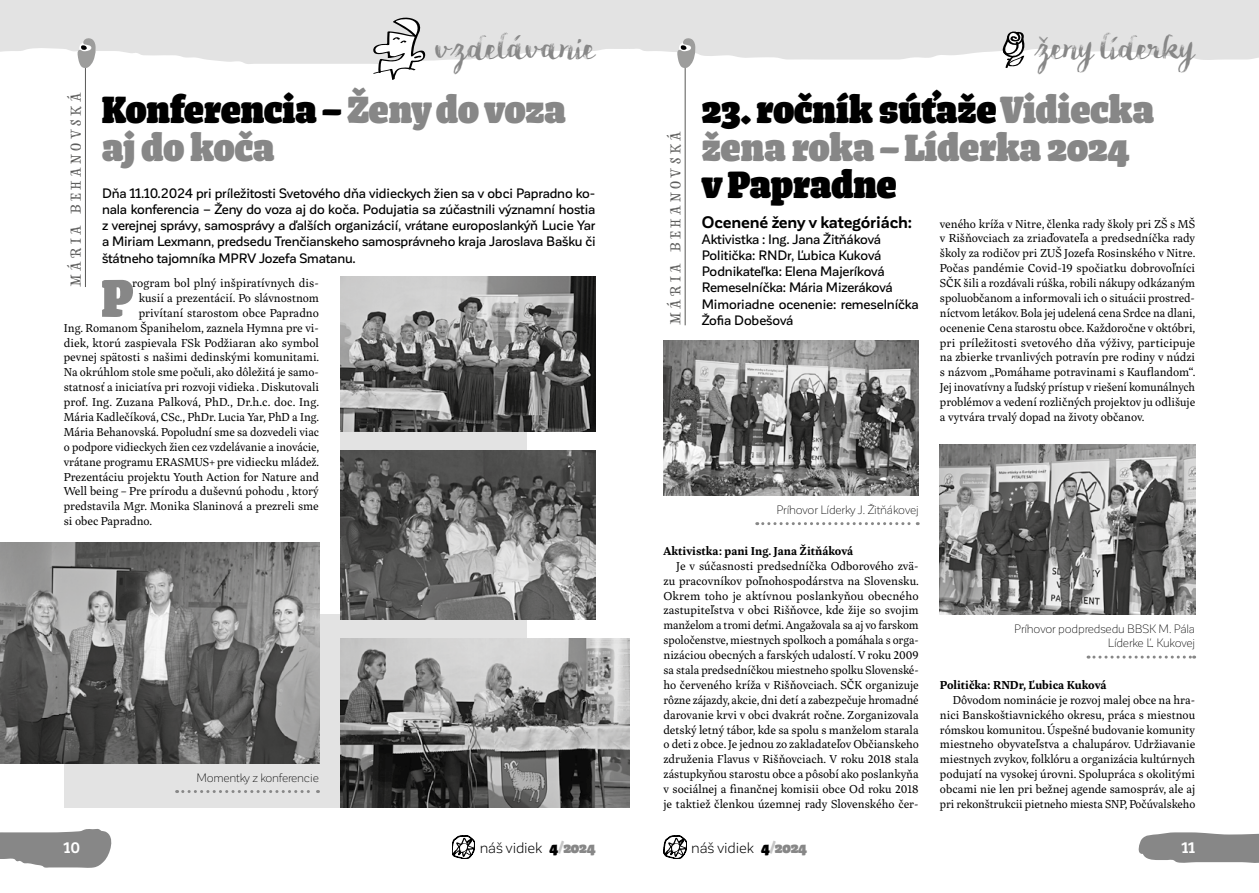
<style>
.page{position:relative;width:1259px;height:893px;background:#fff}
.page>*{position:absolute;margin:0;border:0;box-sizing:border-box;transform-origin:0 0}
.t1{font:62.85px "Frido Narrow";color:#878787}
.t2{font:45px/37.2px "Frido Narrow";color:#878787}
.t3{font:45px "Frido Narrow";color:#000}
.t4{font:42px "HMS Gilbert Dry Brush";color:#878787}
.t5{font:21px "HMS Gilbert Display Printed";letter-spacing:.16em;color:#575756}
.t6{font:700 16.5px "Corporative Sans";letter-spacing:-.01em;color:#000}
.t7{font:15px "Corporative Sans";letter-spacing:-.005em;color:#000}
.t8{font:700 15px "Corporative Sans";color:#fff}
.t9{font:500 13.5px/16.2px "Corporative Sans";letter-spacing:-.01em;color:#000}
.t10{font:12px/14.9px "Inka A Text";letter-spacing:-.005em;color:#000;text-align:justify}
.t11{font:300 12px/14.4px "Corporative Sans";letter-spacing:-.015em;color:#000;text-align:right}
.t12{font:700 12px "Inka A Text";color:#000}
.s1{color:#000}
.s2{font-family:"Frido Narrow";font-size:18px}
.s3{font-family:"Frido Narrow";font-size:18px;color:#c6c6c6}
.s4{font-family:"Frido Narrow";font-size:18px;color:#878787}
</style>
<div class="page">
<svg style="left:1138px;top:832px;width:121px;height:31px"></svg>
<svg style="left:663px;top:836px;width:24px;height:23px"></svg>
<hr style="left:685px;top:60px;width:1px;height:265px;background:#575756">
<img style="left:663px;top:340px;width:255px;height:155px">
<svg style="left:757px;top:522px;width:161px;height:3px"></svg>
<svg style="left:1088px;top:656px;width:106px;height:3px"></svg>
<img style="left:940px;top:445px;width:255px;height:169px">
<img style="left:629px;top:638px;width:1px;height:170px">
<svg style="left:0;top:829px;width:112px;height:39px"></svg>
<svg style="left:452px;top:836px;width:23px;height:23px"></svg>
<div style="left:340px;top:287px;width:186px;height:461px;background:#e3e3e3"></div>
<div style="left:64px;top:614px;width:331px;height:194px;background:#e3e3e3"></div>
<hr style="left:85px;top:60px;width:1px;height:227px;background:#575756">
<svg style="left:0;top:0;width:1259px;height:80px"></svg>
<img style="left:340px;top:277px;width:255px;height:155px">
<img style="left:340px;top:450px;width:255px;height:170px">
<img style="left:0;top:543px;width:319px;height:220px">
<img style="left:340px;top:638px;width:289px;height:170px">
<svg style="left:177px;top:790px;width:141px;height:3px"></svg>
<h3 class="t4" style="left:436px;top:25px;width:161px">vzdelávanie</h3>
<h2 class="t2" style="left:102px;top:92px;width:465px"><span class="s1">Konferencia –</span> Ženy do voza aj do koča</h2>
<p class="t9" style="left:102px;top:185px;width:495px;text-align:justify">Dňa 11.10.2024 pri príležitosti Svetového dňa vidieckych žien sa v obci Papradno ko&shy;nala konferencia – Ženy do voza aj do koča. Podujatia sa zúčastnili významní hostia z verejnej správy, samosprávy a ďalších organizácií, vrátane europoslankýň Lucie Yar a Miriam Lexmann, predsedu Trenčianskeho samosprávneho kraja Jaroslava Bašku či štátneho tajomníka MPRV Jozefa Smatanu.</p>
<h1 class="t1" style="left:102px;top:263px;width:32px">P</h1>
<p class="t10" style="left:132px;top:276px;width:188px">rogram bol plný inšpiratívnych dis-</p>
<h3 class="t5" style="left:64px;top:287px;width:196px;rotate:-90deg">Mária Behanovská</h3>
<p class="t10" style="left:139px;top:291px;width:182px">kusií a prezentácií. Po slávnostnom</p>
<p class="t10" style="left:139px;top:305px;width:182px">privítaní starostom obce Papradno</p>
<p class="t10" style="left:64px;top:320px;width:257px">Ing. Romanom Španihelom, zaznela Hymna pre vi-</p>
<p class="t10" style="left:64px;top:335px;width:256px">diek, ktorú zaspievala FSk Podžiaran ako symbol</p>
<p class="t10" style="left:64px;top:350px;width:257px">pevnej spätosti s našimi dedinskými komunitami.</p>
<p class="t10" style="left:64px;top:365px;width:257px">Na okrúhlom stole sme počuli, ako dôležitá je samo-</p>
<p class="t10" style="left:64px;top:380px;width:257px">statnosť a iniciatíva pri rozvoji vidieka . Diskutovali</p>
<p class="t10" style="left:64px;top:395px;width:257px">prof. Ing. Zuzana Palková, PhD., Dr.h.c. doc. Ing.</p>
<p class="t10" style="left:64px;top:410px;width:257px">Mária Kadlečíková, CSc., PhDr. Lucia Yar, PhD a Ing.</p>
<p class="t10" style="left:64px;top:424px;width:257px">Mária Behanovská. Popoludní sme sa dozvedeli viac</p>
<p class="t10" style="left:64px;top:439px;width:257px">o podpore vidieckych žien cez vzdelávanie a inovácie,</p>
<p class="t10" style="left:64px;top:454px;width:257px">vrátane programu ERASMUS+ pre vidiecku mládež.</p>
<p class="t10" style="left:64px;top:469px;width:257px">Prezentáciu projektu Youth Action for Nature and</p>
<p class="t10" style="left:64px;top:484px;width:256px">Well being – Pre prírodu a duševnú pohodu , ktorý</p>
<p class="t10" style="left:64px;top:499px;width:256px">predstavila Mgr. Monika Slaninová a prezreli sme</p>
<p class="t10" style="left:64px;top:514px;width:90px">si obec Papradno.</p>
<p class="t11" style="left:196px;top:770px;width:124px">Momentky z konferencie</p>
<p class="t8" style="left:64px;top:839px;width:18px">10</p>
<p class="t7" style="left:480px;top:839px;width:117px">náš vidiek <span class="s2">4</span><span class="s3">/</span><span class="s4">2024</span></p>
<h3 class="t5" style="left:664px;top:325px;width:196px;rotate:-90deg">Mária Behanovská</h3>
<h3 class="t4" style="left:1035px;top:25px;width:161px">ženy líderky</h3>
<h2 class="t2" style="left:702px;top:92px;width:454px"><span class="s1">23. ročník súťaže</span> Vidiecka žena roka – Líderka 2024</h2>
<h2 class="t3" style="left:702px;top:159px;width:196px">v Papradne</h2>
<h3 class="t6" style="left:702px;top:213px;width:212px">Ocenené ženy v kategóriách:</h3>
<p class="t9" style="left:702px;top:231px;width:218px">Aktivistka : Ing. Jana Žitňáková<br>Politička: RNDr, Ľubica Kuková<br>Podnikateľka: Elena Majeríková<br>Remeselníčka: Mária Mizeráková<br>Mimoriadne ocenenie: remeselníčka<br>Žofia Dobešová</p>
<p class="t10" style="left:940px;top:216px;width:257px">veného kríža v Nitre, členka rady školy pri ZŠ s MŠ v Rišňovciach za zriaďovateľa a predsedníčka rady školy za rodičov pri ZUŠ Jozefa Rosinského v Nitre.<br>Počas pandémie Covid-19 spočiatku dobrovoľníci SČK šili a rozdávali rúška, robili nákupy odkázaným spoluobčanom a informovali ich o situácii prostred&shy;níctvom letákov. Bola jej udelená cena Srdce na dlani, ocenenie Cena starostu obce. Každoročne v októbri, pri príležitosti svetového dňa výživy, participuje na zbierke trvanlivých potravín pre rodiny v núdzi s názvom „Pomáhame potravinami s Kauflandom“.<br>Jej inovatívny a ľudský prístup v riešení komunálnych problémov a vedení rozličných projektov ju odlišuje a vytvára trvalý dopad na životy občanov.</p>
<p class="t11" style="left:776px;top:502px;width:144px">Príhovor Líderky J. Žitňákovej</p>
<p class="t12" style="left:663px;top:544px;width:191px">Aktivistka: pani Ing. Jana Žitňáková</p>
<p class="t10" style="left:663px;top:558px;width:257px;text-indent:13px">Je v súčasnosti predsedníčka Odborového zvä&shy;zu pracovníkov poľnohospodárstva na Slovensku.<br>Okrem toho je aktívnou poslankyňou obecného zastupiteľstva v obci Rišňovce, kde žije so svojim manželom a tromi deťmi. Angažovala sa aj vo farskom spoločenstve, miestnych spolkoch a pomáhala s orga&shy;nizáciou obecných a farských udalostí. V roku 2009 sa stala predsedníčkou miestneho spolku Slovenské&shy;ho červeného kríža v Rišňovciach. SČK organizuje rôzne zájazdy, akcie, dni detí a zabezpečuje hromadné darovanie krvi v obci dvakrát ročne. Zorganizovala detský letný tábor, kde sa spolu s manželom starala o deti z obce. Je jednou zo zakladateľov Občianskeho združenia Flavus v Rišňovciach. V roku 2018 stala zástupkyňou starostu obce a pôsobí ako poslankyňa v sociálnej a finančnej komisii obce Od roku 2018 je taktiež členkou územnej rady Slovenského čer-</p>
<p class="t11" style="left:1014px;top:621px;width:182px">Príhovor podpredsedu BBSK M. Pála<br>Líderke Ľ. Kukovej</p>
<p class="t12" style="left:940px;top:678px;width:168px">Politička: RNDr, Ľubica Kuková</p>
<p class="t10" style="left:940px;top:692px;width:257px;text-indent:13px">Dôvodom nominácie je rozvoj malej obce na hra&shy;nici Banskoštiavnického okresu, práca s miestnou rómskou komunitou. Úspešné budovanie komunity miestneho obyvateľstva a chalupárov. Udržiavanie miestnych zvykov, folklóru a organizácia kultúrnych podujatí na vysokej úrovni. Spolupráca s okolitými obcami nie len pri bežnej agende samospráv, ale aj pri rekonštrukcii pietneho miesta SNP, Počúvalskeho</p>
<p class="t7" style="left:691px;top:839px;width:117px">náš vidiek <span class="s2">4</span><span class="s3">/</span><span class="s4">2024</span></p>
<p class="t8" style="left:1182px;top:839px;width:15px">11</p>
</div>
